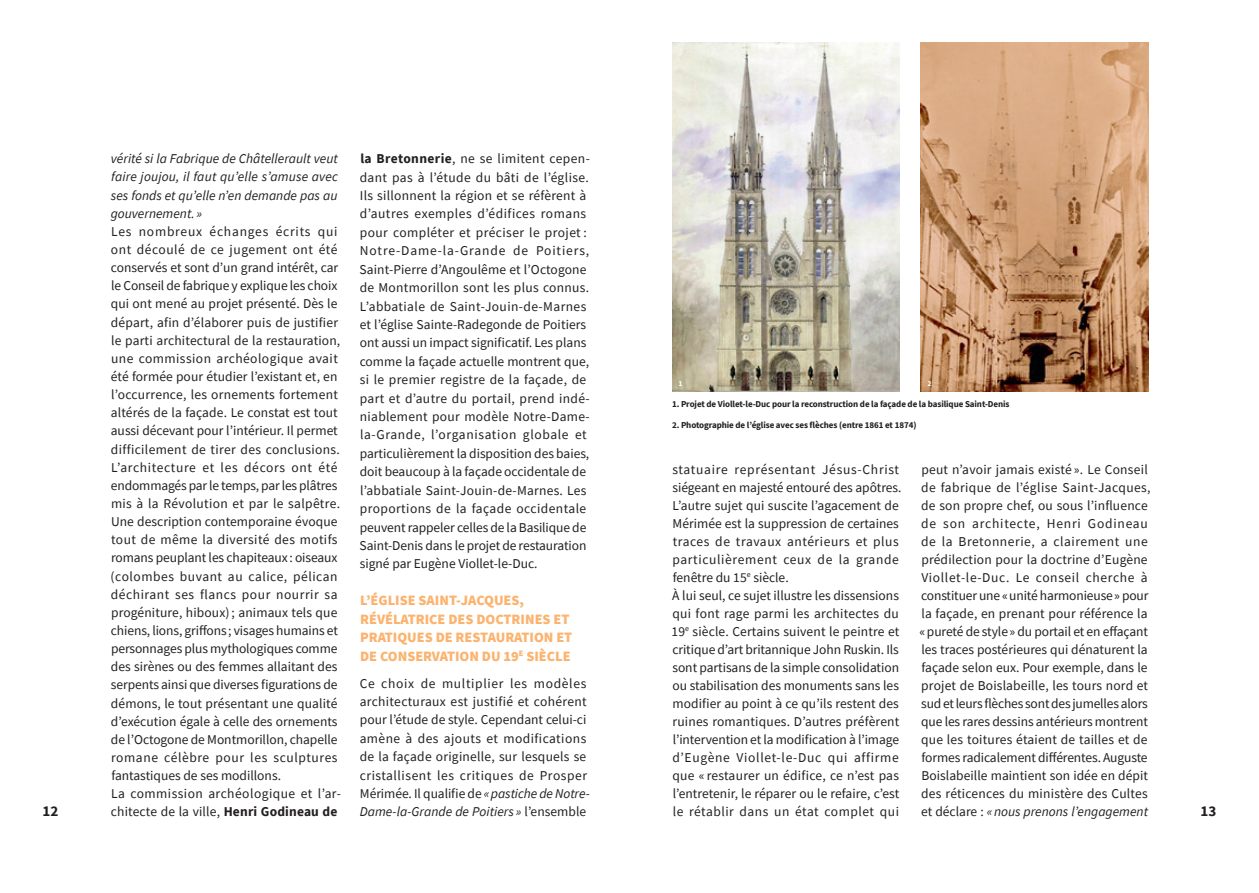
<style>
.page{position:relative;width:1259px;height:893px;background:#fff}
.page>*{position:absolute;margin:0;border:0;box-sizing:border-box;transform-origin:0 0}
.t1{font:700 15px "Source Sans Pro";color:#231f20}
.t2{font:900 14.25px/18.5px "Source Sans Pro";color:#fbb36f}
.t3{font:13.5px/18px "Source Sans Pro";letter-spacing:.01em;color:#231f20}
.t4{font:italic 13.5px/18.1px "Source Sans Pro";color:#231f20;text-align:justify}
.t5{font:700 9px "Source Sans Pro";letter-spacing:-.01em;color:#231f20}
.t6{font:700 7.5px "Source Sans Pro";color:#fff}
.s1{font-weight:700}
.s2{font-style:italic}
</style>
<div class="page">
<img style="left:672px;top:43px;width:227px;height:348px">
<img style="left:921px;top:43px;width:227px;height:348px">
<p class="t4" style="left:111px;top:149px;width:229px">vérité si la Fabrique de Châtellerault veut faire joujou, il faut qu’elle s’amuse avec ses fonds et qu’elle n’en demande pas au gouvernement. »</p>
<p class="t3" style="left:111px;top:222px;width:232px">Les nombreux échanges écrits qui ont découlé de ce jugement ont été conservés et sont d’un grand intérêt, car le Conseil de fabrique y explique les choix qui ont mené au projet présenté. Dès le départ, afin d’élaborer puis de justifier le parti architectural de la restauration, une commission archéologique avait été formée pour étudier l’existant et, en l’occurrence, les ornements fortement altérés de la façade. Le constat est tout aussi décevant pour l’intérieur. Il permet difficilement de tirer des conclusions.<br>L’architecture et les décors ont été endommagés par le temps, par les plâtres mis à la Révolution et par le salpêtre.<br>Une description contemporaine évoque tout de même la diversité des motifs romans peuplant les chapiteaux : oiseaux (colombes buvant au calice, pélican déchirant ses flancs pour nourrir sa progéniture, hiboux); animaux tels que chiens, lions, griffons ; visages humains et personnages plus mythologiques comme des sirènes ou des femmes allaitant des serpents ainsi que diverses figurations de démons, le tout présentant une qualité d’exécution égale à celle des ornements de l’Octogone de Montmorillon, chapelle romane célèbre pour les sculptures fantastiques de ses modillons.<br>La commission archéologique et l’ar&shy;chitecte de la ville, <span class="s1">Henri Godineau de</span></p>
<p class="t3" style="left:359px;top:149px;width:232px;line-height:18.5px"><span class="s1">la Bretonnerie</span>, ne se limitent cepen&shy;dant pas à l’étude du bâti de l’église.<br>Ils sillonnent la région et se réfèrent à d’autres exemples d’édifices romans pour compléter et préciser le projet :<br>Notre-Dame-la-Grande de Poitiers, Saint-Pierre d’Angoulême et l’Octogone de Montmorillon sont les plus connus.<br>L’abbatiale de Saint-Jouin-de-Marnes et l’église Sainte-Radegonde de Poitiers ont aussi un impact significatif. Les plans comme la façade actuelle montrent que, si le premier registre de la façade, de part et d’autre du portail, prend indé&shy;niablement pour modèle Notre-Dame&shy;la-Grande, l’organisation globale et particulièrement la disposition des baies, doit beaucoup à la façade occidentale de l’abbatiale Saint-Jouin-de-Marnes. Les proportions de la façade occidentale peuvent rappeler celles de la Basilique de Saint-Denis dans le projet de restauration signé par Eugène Viollet-le-Duc.</p>
<p class="t2" style="left:360px;top:591px;width:214px">L’ÉGLISE SAINT-JACQUES,<br>RÉVÉLATRICE DES DOCTRINES ET<br>PRATIQUES DE RESTAURATION ET<br>DE CONSERVATION DU 19<sup>E</sup> SIÈCLE</p>
<p class="t3" style="left:360px;top:674px;width:231px;line-height:18.5px">Ce choix de multiplier les modèles architecturaux est justifié et cohérent pour l’étude de style. Cependant celui-ci amène à des ajouts et modifications de la façade originelle, sur lesquels se cristallisent les critiques de Prosper Mérimée. Il qualifie de <span class="s2">«pastiche de Notre-Dame-la-Grande de Poitiers »</span> l’ensemble</p>
<p class="t6" style="left:678px;top:378px;width:5px">1</p>
<p class="t6" style="left:927px;top:378px;width:5px">2</p>
<p class="t5" style="left:672px;top:398px;width:339px">1. Projet de Viollet-le-Duc pour la reconstruction de la façade de la basilique Saint-Denis</p>
<p class="t5" style="left:672px;top:419px;width:246px">2. Photographie de l’église avec ses flèches (entre 1861 et 1874)</p>
<p class="t3" style="left:671px;top:460px;width:232px">statuaire représentant Jésus-Christ siégeant en majesté entouré des apôtres.<br>L’autre sujet qui suscite l’agacement de Mérimée est la suppression de certaines traces de travaux antérieurs et plus particulièrement ceux de la grande fenêtre du 15<sup>e</sup> siècle.<br>À lui seul, ce sujet illustre les dissensions qui font rage parmi les architectes du 19<sup>e</sup> siècle. Certains suivent le peintre et critique d’art britannique John Ruskin. Ils sont partisans de la simple consolidation ou stabilisation des monuments sans les modifier au point à ce qu’ils restent des ruines romantiques. D’autres préfèrent l’intervention et la modification à l’image d’Eugène Viollet-le-Duc qui affirme que « restaurer un édifice, ce n’est pas l’entretenir, le réparer ou le refaire, c’est le rétablir dans un état complet qui</p>
<p class="t3" style="left:919px;top:460px;width:232px">peut n’avoir jamais existé ». Le Conseil de fabrique de l’église Saint-Jacques, de son propre chef, ou sous l’influence de son architecte, Henri Godineau de la Bretonnerie, a clairement une prédilection pour la doctrine d’Eugène Viollet-le-Duc. Le conseil cherche à constituer une «unité harmonieuse» pour la façade, en prenant pour référence la «pureté de style» du portail et en effaçant les traces postérieures qui dénaturent la façade selon eux. Pour exemple, dans le projet de Boislabeille, les tours nord et sud et leurs flèches sont des jumelles alors que les rares dessins antérieurs montrent que les toitures étaient de tailles et de formes radicalement différentes. Auguste Boislabeille maintient son idée en dépit des réticences du ministère des Cultes et déclare : <span class="s2">«nous prenons l’engagement</span></p>
<p class="t1" style="left:43px;top:801px;width:17px">12</p>
<p class="t1" style="left:1200px;top:801px;width:17px">13</p>
</div>
